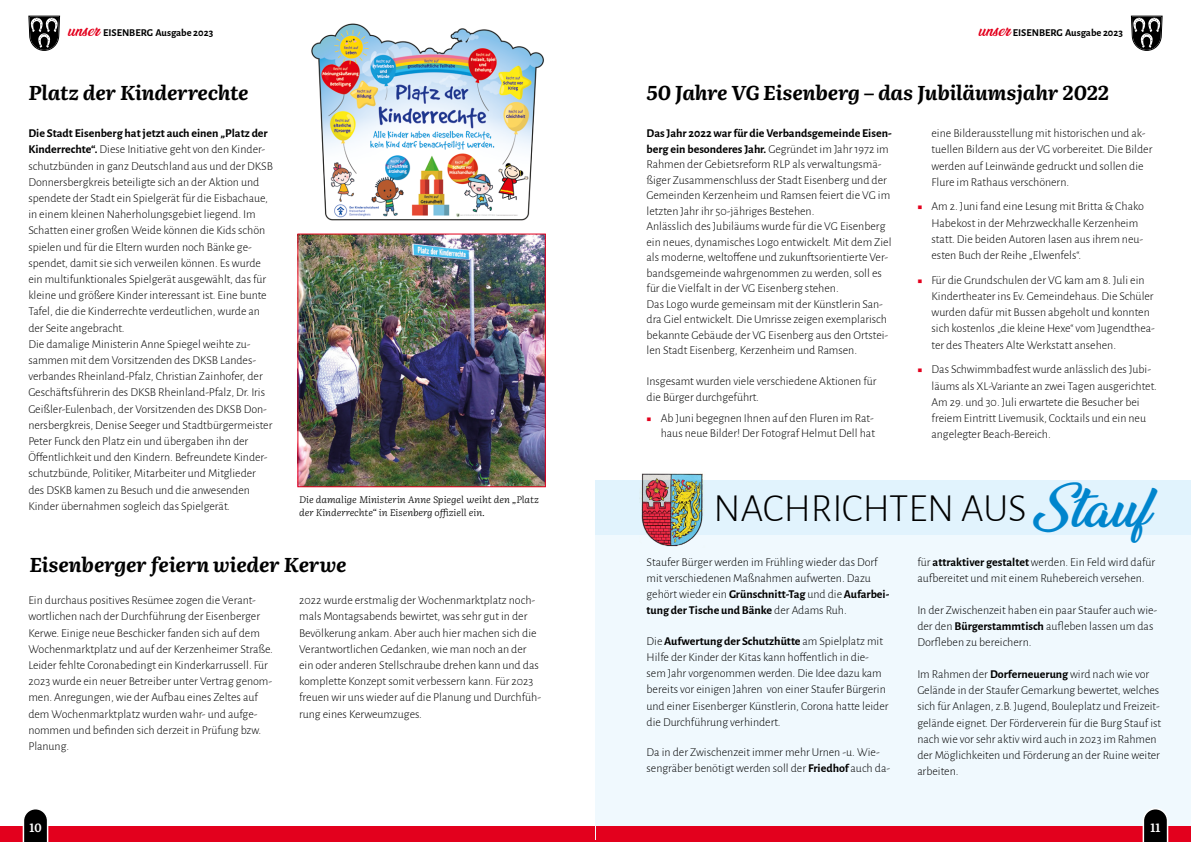
<style>
.page{position:relative;width:1191px;height:842px;background:#fff}
.page>*{position:absolute;margin:0;border:0;box-sizing:border-box;transform-origin:0 0}
.Fließtext{font:300 40px "Alegreya Sans";color:#000}
.Hauptüberschrift{font:italic 20px "Literata";letter-spacing:-.005em;color:#000}
.Fließtext-2{font:300 12px/16.2px "Alegreya Sans";color:#000}
.t1{font:12px "Literata";color:#fff}
.t2{font:700 10.5px "Alegreya Sans";color:#000}
.Fließtext-3{font:italic 9.5px/12.8px "Literata";color:#000}
.s1{font-family:"Ananda";font-weight:900;font-size:14.5px;color:#e3001d}
.s2{font-weight:700}
.s3{color:#e3001d}
.s4{font-family:"Ananda";font-weight:900;font-size:48.5px;color:#0085cd}
</style>
<div class="page">
<div style="left:0;top:826px;width:1191px;height:16px;background:#e3001d"></div>
<svg style="left:1130px;top:16px;width:32px;height:35px"></svg>
<svg style="left:28px;top:16px;width:32px;height:35px"></svg>
<svg style="left:22px;top:809px;width:27px;height:33px"></svg>
<div style="left:595px;top:529px;width:596px;height:311px;background:#f0f9fe"></div>
<div style="left:597px;top:826px;width:594px;height:16px;background:#e3001d"></div>
<svg style="left:1142px;top:808px;width:27px;height:34px"></svg>
<div style="left:595px;top:480px;width:596px;height:55px;background:#e1f3fd"></div>
<img style="left:641px;top:473px;width:62px;height:74px">
<img style="left:311px;top:24px;width:233px;height:197px">
<img style="left:300px;top:236px;width:243px;height:249px">
<div style="left:298px;top:234px;width:247px;height:253px;border:1px solid #e3001d"></div>
<p class="t2" style="left:68px;top:25px;width:147px"><span class="s1">unser</span> EISENBERG Ausgabe 2023</p>
<p class="t2" style="left:978px;top:25px;width:146px"><span class="s1">unser</span> EISENBERG Ausgabe 2023</p>
<p class="Hauptüberschrift" style="left:28px;top:77px;width:222px">Platz der Kinderrechte</p>
<p class="Fließtext-2" style="left:28px;top:125px;width:246px"><span class="s2">Die Stadt Eisenberg hat jetzt auch einen „Platz der Kinderrechte“.</span> Diese Initiative geht von den Kinder&shy;schutzbünden in ganz Deutschland aus und der DKSB Donnersbergkreis beteiligte sich an der Aktion und spendete der Stadt ein Spielgerät für die Eisbachaue, in einem kleinen Naherholungsgebiet liegend. Im Schatten einer großen Weide können die Kids schön spielen und für die Eltern wurden noch Bänke ge&shy;spendet, damit sie sich verweilen können. Es wurde ein multifunktionales Spielgerät ausgewählt, das für kleine und größere Kinder interessant ist. Eine bunte Tafel, die die Kinderrechte verdeutlichen, wurde an der Seite angebracht.</p>
<p class="Fließtext-2" style="left:28px;top:335px;width:246px">Die damalige Ministerin Anne Spiegel weihte zu&shy;sammen mit dem Vorsitzenden des DKSB Landes&shy;verbandes Rheinland-Pfalz, Christian Zainhofer, der Geschäftsführerin des DKSB Rheinland-Pfalz, Dr. Iris Geißler-Eulenbach, der Vorsitzenden des DKSB Don&shy;nersbergkreis, Denise Seeger und Stadtbürgermeister Peter Funck den Platz ein und übergaben ihn der Öffentlichkeit und den Kindern. Befreundete Kinder&shy;schutzbünde, Politiker, Mitarbeiter und Mitglieder des DSKB kamen zu Besuch und die anwesenden Kinder übernahmen sogleich das Spielgerät.</p>
<p class="Fließtext-3" style="left:299px;top:492px;width:241px">Die damalige Ministerin Anne Spiegel weiht den „Platz der Kinderrechte“ in Eisenberg offiziell ein.</p>
<p class="Hauptüberschrift" style="left:29px;top:550px;width:318px">Eisenberger feiern wieder Kerwe</p>
<p class="Fließtext-2" style="left:28px;top:592px;width:246px">Ein durchaus positives Resümee zogen die Verant&shy;wortlichen nach der Durchführung der Eisenberger Kerwe. Einige neue Beschicker fanden sich auf dem Wochenmarktplatz und auf der Kerzenheimer Straße.<br>Leider fehlte Coronabedingt ein Kinderkarrussell. Für 2023 wurde ein neuer Betreiber unter Vertrag genom&shy;men. Anregungen, wie der Aufbau eines Zeltes auf dem Wochenmarktplatz wurden wahr- und aufge&shy;nommen und befinden sich derzeit in Prüfung bzw.<br>Planung.</p>
<p class="Fließtext-2" style="left:299px;top:592px;width:243px">2022 wurde erstmalig der Wochenmarktplatz noch&shy;mals Montagsabends bewirtet, was sehr gut in der Bevölkerung ankam. Aber auch hier machen sich die Verantwortlichen Gedanken, wie man noch an der ein oder anderen Stellschraube drehen kann und das komplette Konzept somit verbessern kann. Für 2023 freuen wir uns wieder auf die Planung und Durchfüh&shy;rung eines Kerweumzuges.</p>
<p class="t1" style="left:29px;top:818px;width:14px">10</p>
<p class="Hauptüberschrift" style="left:646px;top:77px;width:464px">50 Jahre VG Eisenberg – das Jubiläumsjahr 2022</p>
<p class="Fließtext-2" style="left:646px;top:125px;width:247px;line-height:15.5px"><span class="s2">Das Jahr 2022 war für die Verbandsgemeinde Eisen&shy;berg ein besonderes Jahr.</span> Gegründet im Jahr 1972 im Rahmen der Gebietsreform RLP als verwaltungsmä&shy;ßiger Zusammenschluss der Stadt Eisenberg und der Gemeinden Kerzenheim und Ramsen feiert die VG im letzten Jahr ihr 50-jähriges Bestehen.</p>
<p class="Fließtext-2" style="left:646px;top:218px;width:247px;line-height:15.5px">Anlässlich des Jubiläums wurde für die VG Eisenberg ein neues, dynamisches Logo entwickelt. Mit dem Ziel als moderne, weltoffene und zukunftsorientierte Ver&shy;bandsgemeinde wahrgenommen zu werden, soll es für die Vielfalt in der VG Eisenberg stehen.</p>
<p class="Fließtext-2" style="left:646px;top:296px;width:243px;line-height:15.5px">Das Logo wurde gemeinsam mit der Künstlerin San&shy;dra Giel entwickelt. Die Umrisse zeigen exemplarisch bekannte Gebäude der VG Eisenberg aus den Ortstei&shy;len Stadt Eisenberg, Kerzenheim und Ramsen.</p>
<p class="Fließtext-2" style="left:646px;top:373px;width:231px;line-height:15.5px">Insgesamt wurden viele verschiedene Aktionen für die Bürger durchgeführt.</p>
<p class="Fließtext-2" style="left:646px;top:410px;width:230px;line-height:15.5px;text-align:right"><span class="s3">■</span> Ab Juni begegnen Ihnen auf den Fluren im Rat&shy;haus neue Bilder! Der Fotograf Helmut Dell hat</p>
<p class="Fließtext-2" style="left:931px;top:125px;width:222px">eine Bilderausstellung mit historischen und ak&shy;tuellen Bildern aus der VG vorbereitet. Die Bilder werden auf Leinwände gedruckt und sollen die Flure im Rathaus verschönern.</p>
<p class="Fließtext-2" style="left:931px;top:198px;width:214px;text-indent:-14px"><span class="s3">■</span> Am 2. Juni fand eine Lesung mit Britta &amp; Chako Habekost in der Mehrzweckhalle Kerzenheim statt. Die beiden Autoren lasen aus ihrem neu&shy;esten Buch der Reihe „Elwenfels“.</p>
<p class="Fließtext-2" style="left:931px;top:271px;width:225px;text-indent:-14px"><span class="s3">■</span> Für die Grundschulen der VG kam am 8. Juli ein Kindertheater ins Ev. Gemeindehaus. Die Schüler wurden dafür mit Bussen abgeholt und konnten sich kostenlos „die kleine Hexe“ vom Jugendthea&shy;ter des Theaters Alte Werkstatt ansehen.</p>
<p class="Fließtext-2" style="left:931px;top:361px;width:227px;text-indent:-14px"><span class="s3">■</span> Das Schwimmbadfest wurde anlässlich des Jubi&shy;läums als XL-Variante an zwei Tagen ausgerichtet.<br>Am 29. und 30. Juli erwartete die Besucher bei freiem Eintritt Livemusik, Cocktails und ein neu angelegter Beach-Bereich.</p>
<p class="Fließtext" style="left:713px;top:481px;width:438px">NACHRICHTEN AUS <span class="s4">Stauf</span></p>
<p class="Fließtext-2" style="left:646px;top:553px;width:244px">Staufer Bürger werden im Frühling wieder das Dorf mit verschiedenen Maßnahmen aufwerten. Dazu gehört wieder ein <span class="s2">Grünschnitt-Tag</span> und die <span class="s2">Aufarbei&shy;tung der Tische und Bänke</span> der Adams Ruh.</p>
<p class="Fließtext-2" style="left:646px;top:632px;width:243px">Die <span class="s2">Aufwertung der Schutzhütte</span> am Spielplatz mit Hilfe der Kinder der Kitas kann hoffentlich in die&shy;sem Jahr vorgenommen werden. Die Idee dazu kam bereits vor einigen Jahren von einer Staufer Bürgerin und einer Eisenberger Künstlerin, Corona hatte leider die Durchführung verhindert.</p>
<p class="Fließtext-2" style="left:646px;top:744px;width:245px">Da in der Zwischenzeit immer mehr Urnen -u. Wie&shy;sengräber benötigt werden soll der <span class="s2">Friedhof</span> auch da-</p>
<p class="Fließtext-2" style="left:917px;top:553px;width:239px">für <span class="s2">attraktiver gestaltet</span> werden. Ein Feld wird dafür aufbereitet und mit einem Ruhebereich versehen.</p>
<p class="Fließtext-2" style="left:917px;top:601px;width:241px">In der Zwischenzeit haben ein paar Staufer auch wie&shy;der den <span class="s2">Bürgerstammtisch</span> aufleben lassen um das<br>Dorfleben zu bereichern.</p>
<p class="Fließtext-2" style="left:917px;top:665px;width:245px">Im Rahmen der <span class="s2">Dorferneuerung</span> wird nach wie vor Gelände in der Staufer Gemarkung bewertet, welches sich für Anlagen, z.B. Jugend, Bouleplatz und Freizeit&shy;gelände eignet. Der Förderverein für die Burg Stauf ist nach wie vor sehr aktiv wird auch in 2023 im Rahmen der Möglichkeiten und Förderung an der Ruine weiter arbeiten.</p>
<p class="t1" style="left:1150px;top:818px;width:11px">11</p>
</div>
